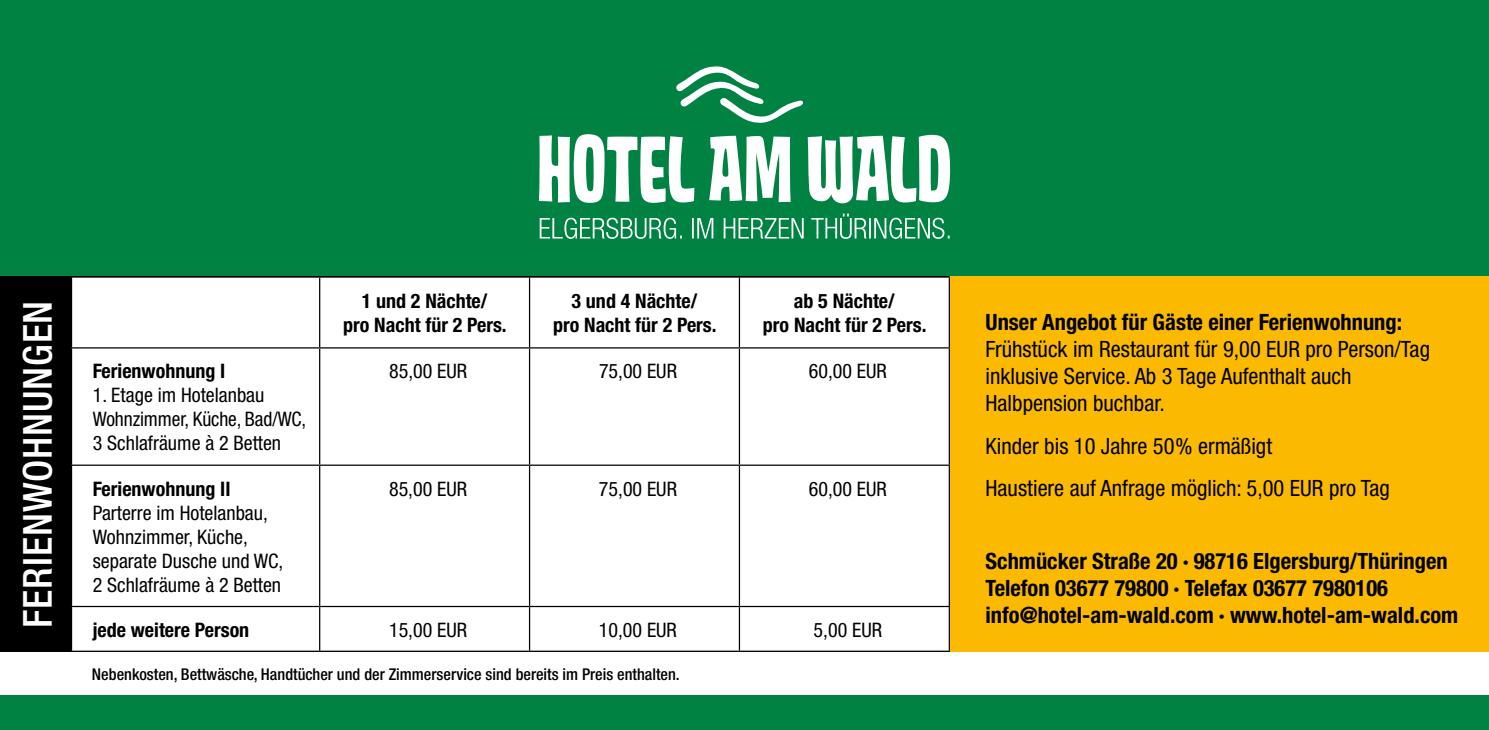
<style>
.page{position:relative;width:1489px;height:730px;background:#fff}
.page>*{position:absolute;margin:0;border:0;box-sizing:border-box;transform-origin:0 0}
.t1{font:500 condensed 40px "Helvetica Neue LT";letter-spacing:.02em;color:#fff}
.t2{font:condensed 22.5px/27px "Helvetica Neue LT";color:#000}
.t3{font:700 condensed 22.5px/27px "Helvetica Neue LT";color:#000}
.t4{font:condensed 20px/24px "Helvetica Neue LT";color:#000}
.t5{font:700 condensed 20px/24px "Helvetica Neue LT";color:#000;text-align:center}
.t6{font:500 condensed 16.25px "Helvetica Neue LT";color:#000}
</style>
<div class="page">
<div style="left:0;top:0;width:1488px;height:730px;background:#008243"></div>
<div style="left:0;top:652px;width:1488px;height:42px;background:#fff"></div>
<svg style="left:676px;top:66px;width:127px;height:57px"></svg>
<svg style="left:539px;top:214px;width:410px;height:25px"></svg>
<svg style="left:539px;top:134px;width:411px;height:69px"></svg>
<div style="left:0;top:276px;width:950px;height:376px;background:#000"></div>
<div style="left:949px;top:277px;width:539px;height:375px;background:#fbba00"></div>
<div style="left:72px;top:278px;width:876px;height:373px;background:#fff"></div>
<hr style="left:71px;top:347px;width:249px;height:1px;background:#000">
<hr style="left:71px;top:465px;width:249px;height:1px;background:#000">
<hr style="left:320px;top:347px;width:209px;height:1px;background:#000">
<hr style="left:529px;top:347px;width:210px;height:1px;background:#000">
<hr style="left:320px;top:465px;width:209px;height:1px;background:#000">
<hr style="left:529px;top:465px;width:210px;height:1px;background:#000">
<hr style="left:739px;top:347px;width:210px;height:1px;background:#000">
<hr style="left:739px;top:465px;width:210px;height:1px;background:#000">
<hr style="left:71px;top:606px;width:249px;height:1px;background:#000">
<hr style="left:320px;top:606px;width:209px;height:1px;background:#000">
<hr style="left:529px;top:606px;width:210px;height:1px;background:#000">
<hr style="left:739px;top:606px;width:210px;height:1px;background:#000">
<hr style="left:319px;top:278px;width:1px;height:69px;background:#000">
<hr style="left:529px;top:278px;width:1px;height:69px;background:#000">
<hr style="left:738px;top:278px;width:2px;height:69px;background:#000">
<hr style="left:319px;top:348px;width:1px;height:117px;background:#000">
<hr style="left:529px;top:348px;width:1px;height:117px;background:#000">
<hr style="left:738px;top:348px;width:2px;height:117px;background:#000">
<hr style="left:319px;top:466px;width:1px;height:140px;background:#000">
<hr style="left:529px;top:466px;width:1px;height:140px;background:#000">
<hr style="left:738px;top:466px;width:2px;height:140px;background:#000">
<hr style="left:319px;top:607px;width:1px;height:44px;background:#000">
<hr style="left:529px;top:607px;width:1px;height:44px;background:#000">
<hr style="left:738px;top:607px;width:2px;height:44px;background:#000">
<h1 class="t1" style="left:14px;top:628px;width:329px;rotate:-90deg">FERIENWOHNUNGEN</h1>
<p class="t5" style="left:93px;top:359px;width:134px">Ferienwohnung I</p>
<p class="t4" style="left:93px;top:383px;width:215px">1. Etage im Hotelanbau<br>Wohnzimmer, Küche, Bad/WC,<br>3 Schlafräume à 2 Betten</p>
<p class="t5" style="left:93px;top:476px;width:139px">Ferienwohnung II</p>
<p class="t4" style="left:93px;top:500px;width:192px">Parterre im Hotelanbau,<br>Wohnzimmer, Küche, separate Dusche und WC,<br>2 Schlafräume à 2 Betten</p>
<p class="t5" style="left:343px;top:289px;width:165px">1 und 2 Nächte/<br>pro Nacht für 2 Pers.</p>
<p class="t5" style="left:553px;top:289px;width:165px">3 und 4 Nächte/<br>pro Nacht für 2 Pers.</p>
<p class="t5" style="left:763px;top:289px;width:165px">ab 5 Nächte/<br>pro Nacht für 2 Pers.</p>
<p class="t4" style="left:389px;top:359px;width:80px">85,00 EUR</p>
<p class="t4" style="left:599px;top:359px;width:80px">75,00 EUR</p>
<p class="t4" style="left:808px;top:359px;width:80px">60,00 EUR</p>
<p class="t4" style="left:389px;top:477px;width:80px">85,00 EUR</p>
<p class="t4" style="left:599px;top:477px;width:80px">75,00 EUR</p>
<p class="t4" style="left:808px;top:477px;width:80px">60,00 EUR</p>
<p class="t5" style="left:93px;top:618px;width:158px">jede weitere Person</p>
<p class="t4" style="left:389px;top:618px;width:80px">15,00 EUR</p>
<p class="t4" style="left:599px;top:618px;width:80px">10,00 EUR</p>
<p class="t4" style="left:813px;top:618px;width:70px">5,00 EUR</p>
<p class="t6" style="left:92px;top:664px;width:589px">Nebenkosten, Bettwäsche, Handtücher und der Zimmerservice sind bereits im Preis enthalten.</p>
<p class="t3" style="left:985px;top:308px;width:418px">Unser Angebot für Gäste einer Ferienwohnung:</p>
<p class="t2" style="left:985px;top:335px;width:446px">Frühstück im Restaurant für 9,00 EUR pro Person/Tag inklusive Service. Ab 3 Tage Aufenthalt auch<br>Halbpension buchbar.</p>
<p class="t2" style="left:985px;top:424px;width:406px;line-height:42.5px">Kinder bis 10 Jahre 50% ermäßigt<br>Haustiere auf Anfrage möglich: 5,00 EUR pro Tag</p>
<p class="t3" style="left:985px;top:547px;width:474px">Schmücker Straße 20 · 98716 Elgersburg/Thüringen<br>Telefon 03677 79800 · Telefax 03677 7980106 info@hotel-am-wald.com · www.hotel-am-wald.com</p>
</div>
